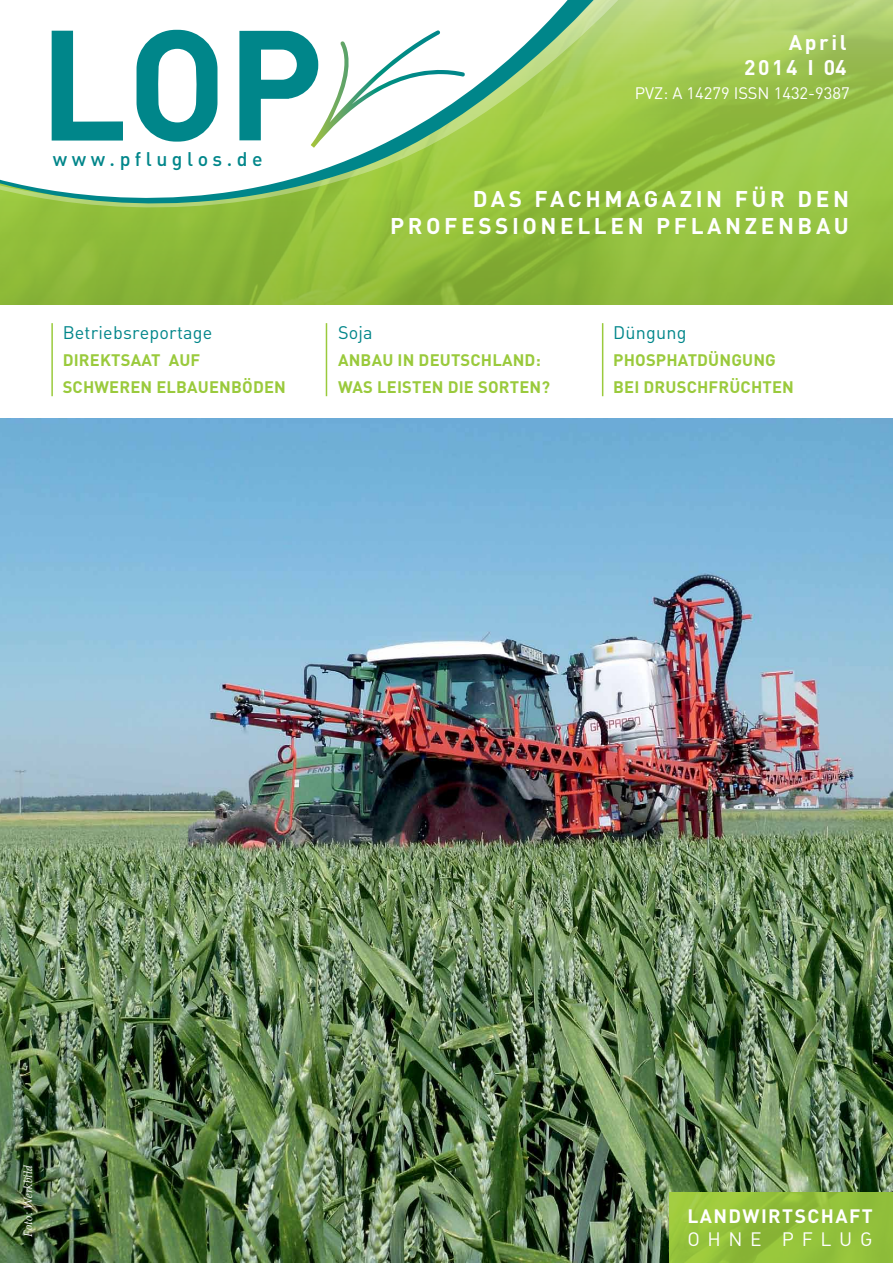
<style>
.page{position:relative;width:893px;height:1263px;background:#fff}
.page>*{position:absolute;margin:0;border:0;box-sizing:border-box;transform-origin:0 0}
.t1{font:700 22.5px/27px "DIN";letter-spacing:.16em;color:#fff;text-align:right}
.t2{font:700 21px/25.2px "DIN";letter-spacing:.125em;color:#fff;text-align:right}
.t3{font:19.5px "DIN Medium Alternate";letter-spacing:.23em;color:#00868a}
.t4{font:700 19.2px "DIN";letter-spacing:.075em;color:#fff}
.t5{font:19.2px "DIN Regular Alternate";letter-spacing:.4em;color:#fff}
.t6{font:18px "DIN Regular Alternate";letter-spacing:.01em;color:#00868a}
.t7{font:700 16.5px/27px "DIN";letter-spacing:.01em;color:#9aca3c}
.t8{font:16.5px "DIN";color:#fff}
.t9{font:italic 12px "Palatino Linotype";color:#fff}
</style>
<div class="page">
<img style="left:0;top:418px;width:893px;height:845px">
<img style="left:0;top:0;width:893px;height:304px">
<svg style="left:605px;top:0;width:25px;height:209px;background:#a3ca51"></svg>
<svg style="left:0;top:0;width:605px;height:235px"></svg>
<hr style="left:51px;top:323px;width:2px;height:73px;background:#9aca3c">
<hr style="left:326px;top:323px;width:1px;height:73px;background:#9aca3c">
<hr style="left:602px;top:323px;width:1px;height:73px;background:#9aca3c">
<img style="left:670px;top:1193px;width:223px;height:70px">
<p class="t3" style="left:53px;top:146px;width:211px">www.pfluglos.de</p>
<p class="t6" style="left:63px;top:321px;width:151px">Betriebsreportage</p>
<p class="t7" style="left:63px;top:346px;width:118px">DIRE KTSAAT AUF<br>SCH</p>
<p class="t7" style="left:94px;top:373px;width:26px">WEREN</p>
<p class="t7" style="left:156px;top:373px;width:22px">ELBAUENB</p>
<p class="t7" style="left:242px;top:373px;width:22px">ÖDEN</p>
<p class="t2" style="left:744px;top:29px;width:104px">APRIL<br>2014 I 04</p>
<p class="t8" style="left:635px;top:83px;width:216px">PVZ: A 14279 ISSN 1432-9387</p>
<h1 class="t1" style="left:390px;top:184px;width:460px">DAS FACHMAGAZIN FÜR DEN<br>PROFESSIONELLEN PFLANZENBAU</h1>
<p class="t6" style="left:338px;top:321px;width:36px">Soja</p>
<p class="t7" style="left:338px;top:346px;width:23px">ANBAU</p>
<p class="t7" style="left:398px;top:346px;width:75px">IN DEUTSCHLAND</p>
<p class="t7" style="left:536px;top:346px;width:7px">:</p>
<p class="t7" style="left:338px;top:373px;width:13px">WAS</p>
<p class="t7" style="left:377px;top:373px;width:10px">LEIS</p>
<p class="t7" style="left:412px;top:373px;width:45px">TEN DIE</p>
<p class="t7" style="left:478px;top:373px;width:73px">SORTEN ?</p>
<p class="t6" style="left:613px;top:321px;width:75px">Düngung</p>
<p class="t7" style="left:613px;top:346px;width:23px">PHOSPHA</p>
<p class="t7" style="left:688px;top:346px;width:22px">TDÜNGUNG</p>
<p class="t7" style="left:613px;top:373px;width:9px">BEI</p>
<p class="t7" style="left:644px;top:373px;width:23px">DRUSCHFRÜCH</p>
<p class="t7" style="left:762px;top:373px;width:21px">TEN</p>
<p class="t9" style="left:20px;top:1237px;width:73px;rotate:-90deg">Foto: Werkbild</p>
<p class="t4" style="left:687px;top:1204px;width:186px">LANDWIRTSCHAFT</p>
<p class="t5" style="left:687px;top:1227px;width:187px">OHNE PFLUG</p>
</div>
